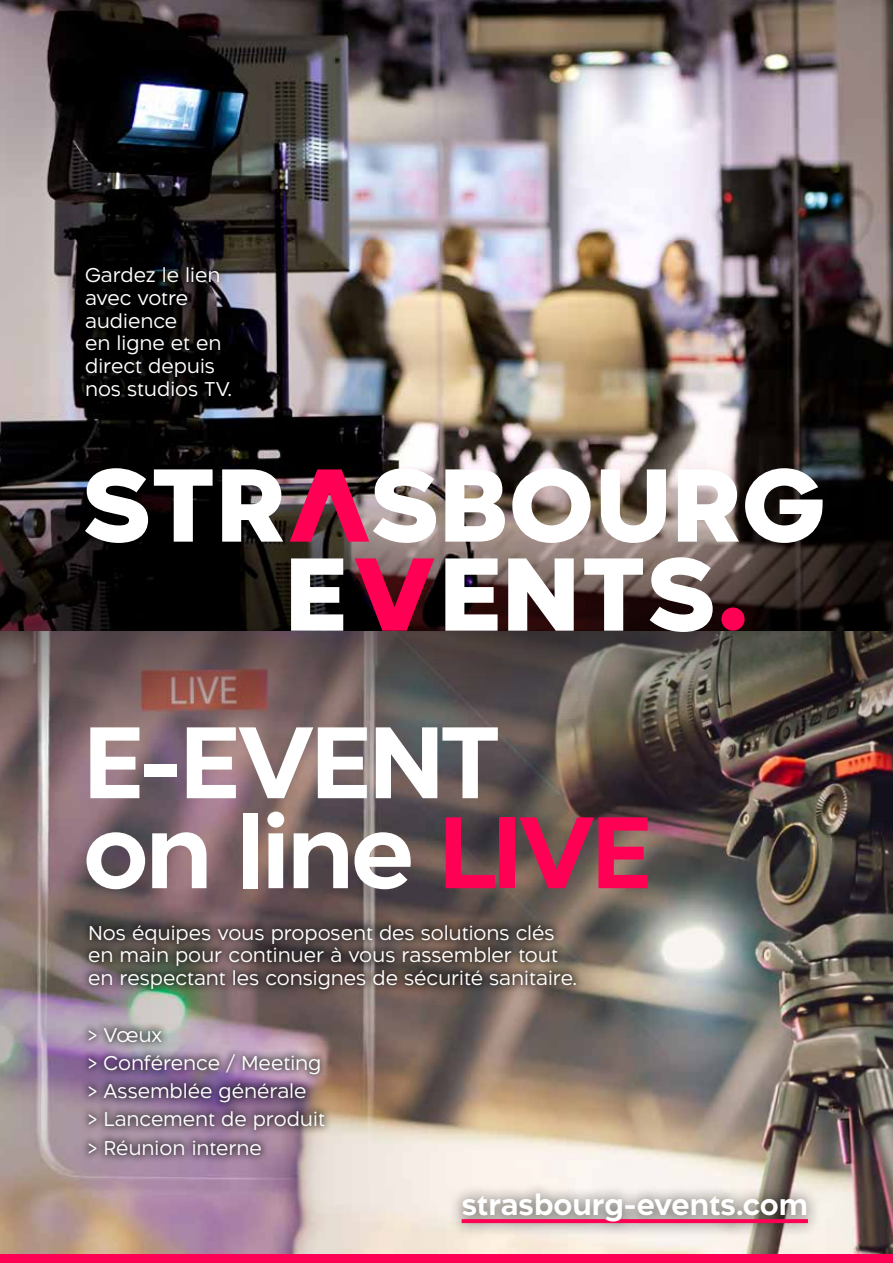
<style>
.page{position:relative;width:893px;height:1263px;background:#fff}
.page>*{position:absolute;margin:0;border:0;box-sizing:border-box;transform-origin:0 0}
.t1{font:700 96.75px/90px "Aftika";letter-spacing:-.035em;color:#fff}
.t2{font:700 27.9px "Aftika";color:#fff}
.t3{font:300 19.05px/22.8px "Aftika";letter-spacing:-.01em;color:#fff}
.s1{color:#ff0054}
</style>
<div class="page">
<img style="left:0;top:1015px;width:893px;height:239px">
<img style="left:0;top:631px;width:893px;height:384px">
<img style="left:0;top:0;width:893px;height:133px">
<img style="left:0;top:133px;width:893px;height:498px">
<div style="left:0;top:1254px;width:893px;height:9px;background:#ff0054"></div>
<div style="left:449px;top:1180px;width:372px;height:57px;background:#000;opacity:.75"></div>
<svg style="left:462px;top:1219px;width:346px;height:4px"></svg>
<svg style="left:85px;top:468px;width:63px;height:75px"></svg>
<svg style="left:154px;top:469px;width:59px;height:73px"></svg>
<svg style="left:222px;top:469px;width:61px;height:73px"></svg>
<svg style="left:445px;top:469px;width:60px;height:73px"></svg>
<svg style="left:512px;top:468px;width:79px;height:75px"></svg>
<svg style="left:601px;top:469px;width:65px;height:74px"></svg>
<svg style="left:678px;top:469px;width:61px;height:73px"></svg>
<svg style="left:745px;top:468px;width:78px;height:75px"></svg>
<svg style="left:290px;top:468px;width:146px;height:75px"></svg>
<svg style="left:291px;top:558px;width:52px;height:73px"></svg>
<svg style="left:355px;top:558px;width:79px;height:73px;background:#960e38"></svg>
<svg style="left:445px;top:558px;width:53px;height:73px"></svg>
<svg style="left:508px;top:558px;width:66px;height:73px"></svg>
<svg style="left:584px;top:558px;width:59px;height:73px"></svg>
<svg style="left:650px;top:557px;width:63px;height:75px"></svg>
<div style="left:721px;top:607px;width:24px;height:24px;background:#ff0054;border-radius:50%"></div>
<div style="left:80px;top:916px;width:504px;height:248px;background:#000;opacity:.5"></div>
<div style="left:77px;top:258px;width:162px;height:147px;background:#000;opacity:.5"></div>
<p class="t3" style="left:85px;top:265px;width:148px">Gardez le lien avec votre audience<br>en ligne et en direct depuis nos studios TV.</p>
<h1 class="t1" style="left:83px;top:722px;width:570px">E-EVENT on line <span class="s1">LIVE</span></h1>
<p class="t3" style="left:88px;top:922px;width:490px">Nos équipes vous proposent des solutions clés en main pour continuer à vous rassembler tout en respectant les consignes de sécurité sanitaire.</p>
<p class="t3" style="left:88px;top:1022px;width:238px;line-height:28.2px">&gt; Vœux<br>&gt; Conférence / Meeting &gt; Assemblée générale<br>&gt; Lancement de produit &gt; Réunion interne</p>
<h2 class="t2" style="left:462px;top:1188px;width:348px">strasbourg-events.com</h2>
</div>
